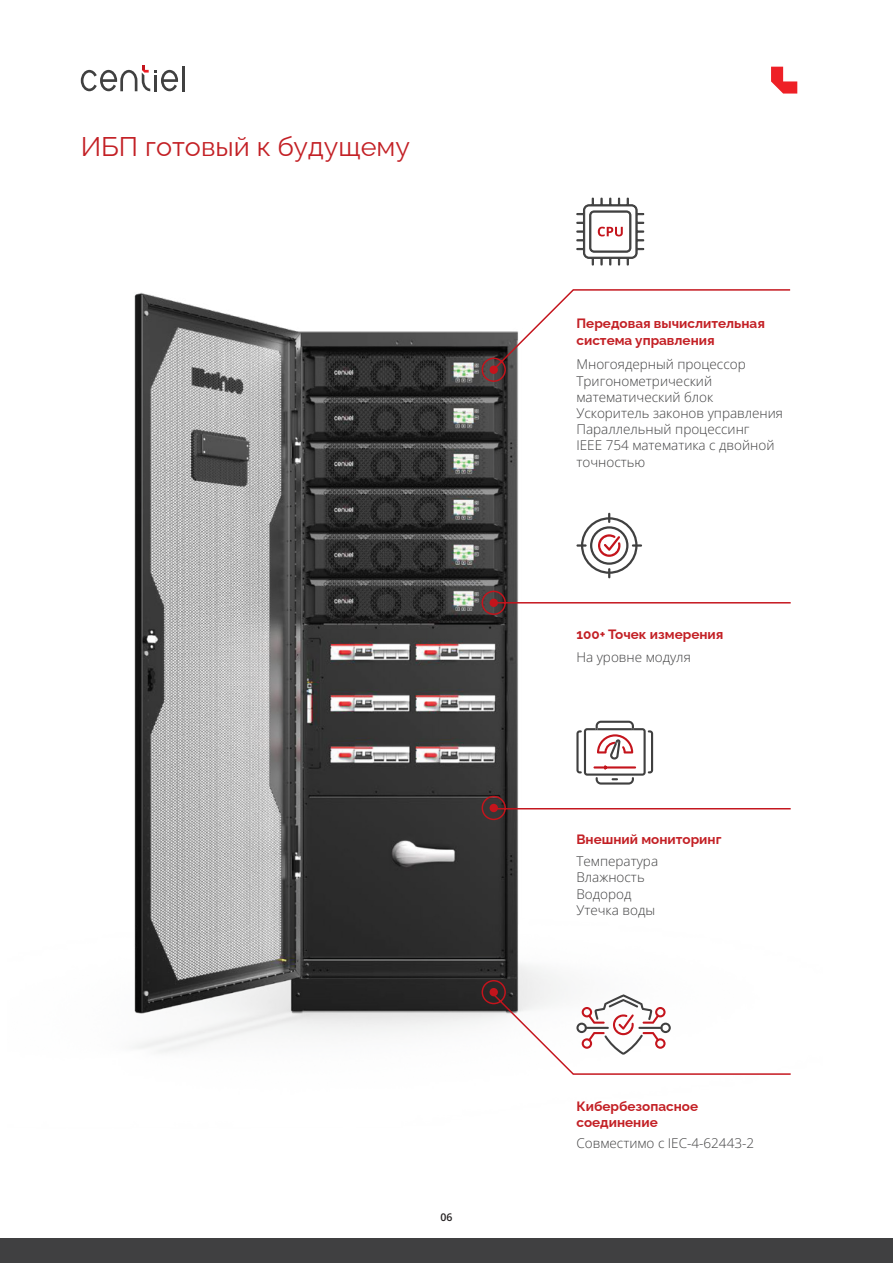
<style>
.page{position:relative;width:893px;height:1263px;background:#fff}
.page>*{position:absolute;margin:0;border:0;box-sizing:border-box;transform-origin:0 0}
.t1{font:27px "Raleway";color:#c32025}
.t2{font:300 13.5px/16.2px "Open Sans";color:#404041}
.t3{font:700 13.5px "Raleway";color:#c32025}
.t4{font:600 10.5px "Open Sans";color:#231f20}
</style>
<div class="page">
<div style="left:0;top:1239px;width:893px;height:24px;background:#404041"></div>
<svg style="left:771px;top:67px;width:26px;height:27px"></svg>
<img style="left:8px;top:213px;width:814px;height:1026px">
<hr style="left:182px;top:66px;width:2px;height:25px;background:#404040">
<svg style="left:81px;top:66px;width:97px;height:25px"></svg>
<svg style="left:576px;top:197px;width:68px;height:69px"></svg>
<svg style="left:481px;top:288px;width:311px;height:95px"></svg>
<div style="left:489px;top:366px;width:9px;height:8px;background:#c4141c;border-radius:50%"></div>
<svg style="left:481px;top:590px;width:311px;height:26px"></svg>
<div style="left:489px;top:599px;width:9px;height:8px;background:#c4141c;border-radius:50%"></div>
<svg style="left:481px;top:795px;width:311px;height:26px"></svg>
<div style="left:489px;top:804px;width:9px;height:8px;background:#c4141c;border-radius:50%"></div>
<svg style="left:576px;top:513px;width:66px;height:65px"></svg>
<svg style="left:576px;top:721px;width:77px;height:63px"></svg>
<svg style="left:481px;top:979px;width:311px;height:96px"></svg>
<p class="t1" style="left:81px;top:126px;width:331px">ИБП готовый к будущему</p>
<p class="t4" style="left:440px;top:1210px;width:14px">06</p>
<p class="t3" style="left:576px;top:313px;width:190px">Передовая вычислительная</p>
<p class="t3" style="left:576px;top:329px;width:140px">система управления</p>
<p class="t2" style="left:576px;top:356px;width:208px">Многоядерный процессор<br>Тригонометрический математический блок<br>Ускоритель законов управления<br>Параллельный процессинг<br>IEEE 754 математика с двойной точностью</p>
<p class="t3" style="left:576px;top:624px;width:148px">100+ Точек измерения</p>
<p class="t2" style="left:576px;top:649px;width:116px">На уровне модуля</p>
<p class="t3" style="left:576px;top:829px;width:146px">Внешний мониторинг</p>
<p class="t2" style="left:576px;top:853px;width:83px">Температура</p>
<p class="t2" style="left:576px;top:869px;width:70px">Влажность</p>
<p class="t2" style="left:576px;top:885px;width:56px">Водород</p>
<p class="t2" style="left:576px;top:901px;width:80px">Утечка воды</p>
<p class="t3" style="left:576px;top:1095px;width:123px">Кибербезопасное</p>
<p class="t3" style="left:576px;top:1112px;width:83px">соединение</p>
<p class="t2" style="left:576px;top:1135px;width:179px">Совместимо с IEC-4-62443-2</p>
</div>
